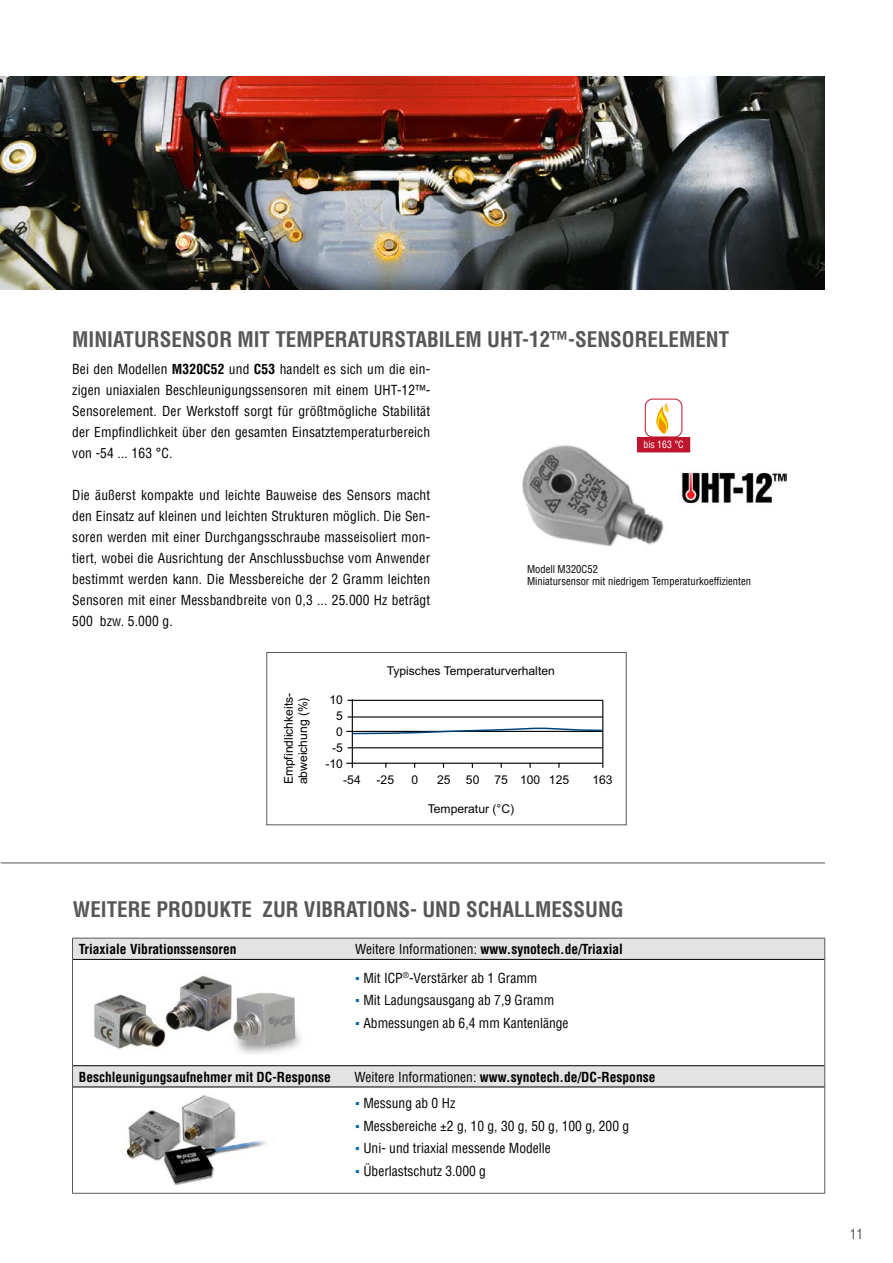
<style>
.page{position:relative;width:893px;height:1263px;background:#fff}
.page>*{position:absolute;margin:0;border:0;box-sizing:border-box;transform-origin:0 0}
.t1{font:700 condensed 21px "Helvetica LT Pro";color:#575756}
.t2{font:condensed 13.5px/21px "Helvetica LT Pro";color:#000;text-align:justify}
.t3{font:700 condensed 13.5px "Helvetica LT Pro";color:#000}
.t4{font:condensed 13.5px "Helvetica LT Pro";color:#575756}
.t5{font:12.15px/15.9px "Arial";color:#000}
.t6{font:condensed 10.5px/12px "Helvetica LT Pro";color:#000}
.t7{font:condensed 9.75px "Helvetica LT Pro";color:#fff}
.s1{font-weight:700}
.s2{font-weight:400}
.s3{font-family:"Arial";font-stretch:normal;color:#006ab4}
</style>
<div class="page">
<img style="left:0;top:77px;width:825px;height:212px">
<hr style="left:1px;top:863px;width:824px;height:1px;background:#575756">
<img style="left:522px;top:443px;width:148px;height:104px">
<svg style="left:656px;top:402px;width:12px;height:32px"></svg>
<div style="left:645px;top:399px;width:37px;height:38px;border:1px solid #be152d;border-radius:7px"></div>
<div style="left:637px;top:437px;width:53px;height:15px;background:#be152d"></div>
<hr style="left:347px;top:700px;width:256px;height:1px;background:#000">
<hr style="left:347px;top:716px;width:256px;height:1px;background:#000">
<hr style="left:346px;top:731px;width:257px;height:1px;background:#000">
<hr style="left:347px;top:747px;width:256px;height:1px;background:#000">
<hr style="left:346px;top:763px;width:257px;height:1px;background:#000">
<hr style="left:602px;top:700px;width:1px;height:68px;background:#000">
<hr style="left:352px;top:699px;width:1px;height:69px;background:#000">
<svg style="left:351px;top:727px;width:253px;height:8px"></svg>
<div style="left:267px;top:652px;width:359px;height:173px;border:1px solid #575756"></div>
<img style="left:678px;top:471px;width:109px;height:33px">
<svg style="left:73px;top:939px;width:751px;height:148px"></svg>
<hr style="left:73px;top:959px;width:752px;height:1px;background:#000">
<hr style="left:73px;top:1065px;width:752px;height:1px;background:#000">
<hr style="left:73px;top:1087px;width:752px;height:1px;background:#000">
<svg style="left:72px;top:939px;width:1px;height:20px"></svg>
<hr style="left:72px;top:938px;width:753px;height:1px;background:#575756">
<svg style="left:824px;top:938px;width:1px;height:21px"></svg>
<hr style="left:72px;top:959px;width:1px;height:107px;background:#575756">
<hr style="left:824px;top:959px;width:1px;height:107px;background:#575756">
<svg style="left:72px;top:1066px;width:1px;height:21px"></svg>
<svg style="left:824px;top:1066px;width:1px;height:21px"></svg>
<hr style="left:72px;top:1087px;width:1px;height:106px;background:#575756">
<hr style="left:824px;top:1087px;width:1px;height:106px;background:#575756">
<hr style="left:72px;top:1193px;width:753px;height:1px;background:#575756">
<img style="left:126px;top:1095px;width:140px;height:90px">
<img style="left:227px;top:991px;width:79px;height:63px">
<img style="left:156px;top:967px;width:87px;height:73px">
<img style="left:85px;top:991px;width:86px;height:63px">
<h1 class="t1" style="left:72px;top:325px;width:658px">MINIATURSENSOR MIT TEMPERATURSTABILEM UHT-12™-SENSORELEMENT</h1>
<p class="t2" style="left:72px;top:359px;width:359px">Bei den Modellen <span class="s1">M320C52</span> und <span class="s1">C53</span> handelt es sich um die ein&shy;zigen uniaxialen Beschleunigungssensoren mit einem UHT-12™- Sensorelement. Der Werkstoff sorgt für größtmögliche Stabilität der Empfindlichkeit über den gesamten Einsatztemperaturbereich von -54 ... 163 °C.</p>
<p class="t2" style="left:72px;top:485px;width:359px">Die äußerst kompakte und leichte Bauweise des Sensors macht den Einsatz auf kleinen und leichten Strukturen möglich. Die Sen&shy;soren werden mit einer Durchgangsschraube masseisoliert mon&shy;tiert, wobei die Ausrichtung der Anschlussbuchse vom Anwender bestimmt werden kann. Die Messbereiche der 2 Gramm leichten Sensoren mit einer Messbandbreite von 0,3 ... 25.000 Hz beträgt 500 bzw. 5.000 g.</p>
<p class="t7" style="left:643px;top:439px;width:42px">bis 163 °C</p>
<p class="t6" style="left:527px;top:563px;width:226px">Modell M320C52<br>Miniatursensor mit niedrigem Temperaturkoeffizienten</p>
<p class="t5" style="left:281px;top:784px;width:93px;line-height:14.5px;rotate:-90deg">Empfindlichkeits&shy;abweichung (%)</p>
<p class="t5" style="left:325px;top:692px;width:19px;text-align:right">10<br>5<br>0 -5 -10</p>
<p class="t5" style="left:343px;top:772px;width:19px">-54</p>
<p class="t5" style="left:387px;top:663px;width:170px">Typisches Temperaturverhalten</p>
<p class="t5" style="left:377px;top:772px;width:19px">-25</p>
<p class="t5" style="left:411px;top:772px;width:8px">0</p>
<p class="t5" style="left:437px;top:772px;width:15px">25</p>
<p class="t5" style="left:466px;top:772px;width:105px">50 75 100 125</p>
<p class="t5" style="left:592px;top:772px;width:22px">163</p>
<p class="t5" style="left:428px;top:801px;width:88px">Temperatur (°C)</p>
<h1 class="t1" style="left:73px;top:896px;width:552px">WEITERE PRODUKTE ZUR VIBRATIONS- UND SCHALLMESSUNG</h1>
<p class="t3" style="left:79px;top:940px;width:159px">Triaxiale Vibrationssensoren</p>
<p class="t3" style="left:355px;top:940px;width:269px"><span class="s2">Weitere Informationen:</span> www.synotech.de/Triaxial</p>
<p class="t2" style="left:355px;top:967px;width:184px"><span class="s3">▪</span> Mit ICP<sup>®</sup>-Verstärker ab 1 Gramm</p>
<p class="t2" style="left:355px;top:989px;width:200px"><span class="s3">▪</span> Mit Ladungsausgang ab 7,9 Gramm</p>
<p class="t2" style="left:355px;top:1012px;width:215px"><span class="s3">▪</span> Abmessungen ab 6,4 mm Kantenlänge</p>
<p class="t3" style="left:79px;top:1068px;width:253px">Beschleunigungsaufnehmer mit DC-Response</p>
<p class="t3" style="left:354px;top:1068px;width:303px"><span class="s2">Weitere Informationen:</span> www.synotech.de/DC-Response</p>
<p class="t2" style="left:355px;top:1093px;width:102px"><span class="s3">▪</span> Messung ab 0 Hz</p>
<p class="t2" style="left:355px;top:1115px;width:275px"><span class="s3">▪</span> Messbereiche ±2 g, 10 g, 30 g, 50 g, 100 g, 200 g</p>
<p class="t2" style="left:355px;top:1138px;width:197px"><span class="s3">▪</span> Uni- und triaxial messende Modelle</p>
<p class="t2" style="left:355px;top:1160px;width:132px"><span class="s3">▪</span> Überlastschutz 3.000 g</p>
<p class="t4" style="left:850px;top:1225px;width:15px">11</p>
</div>
